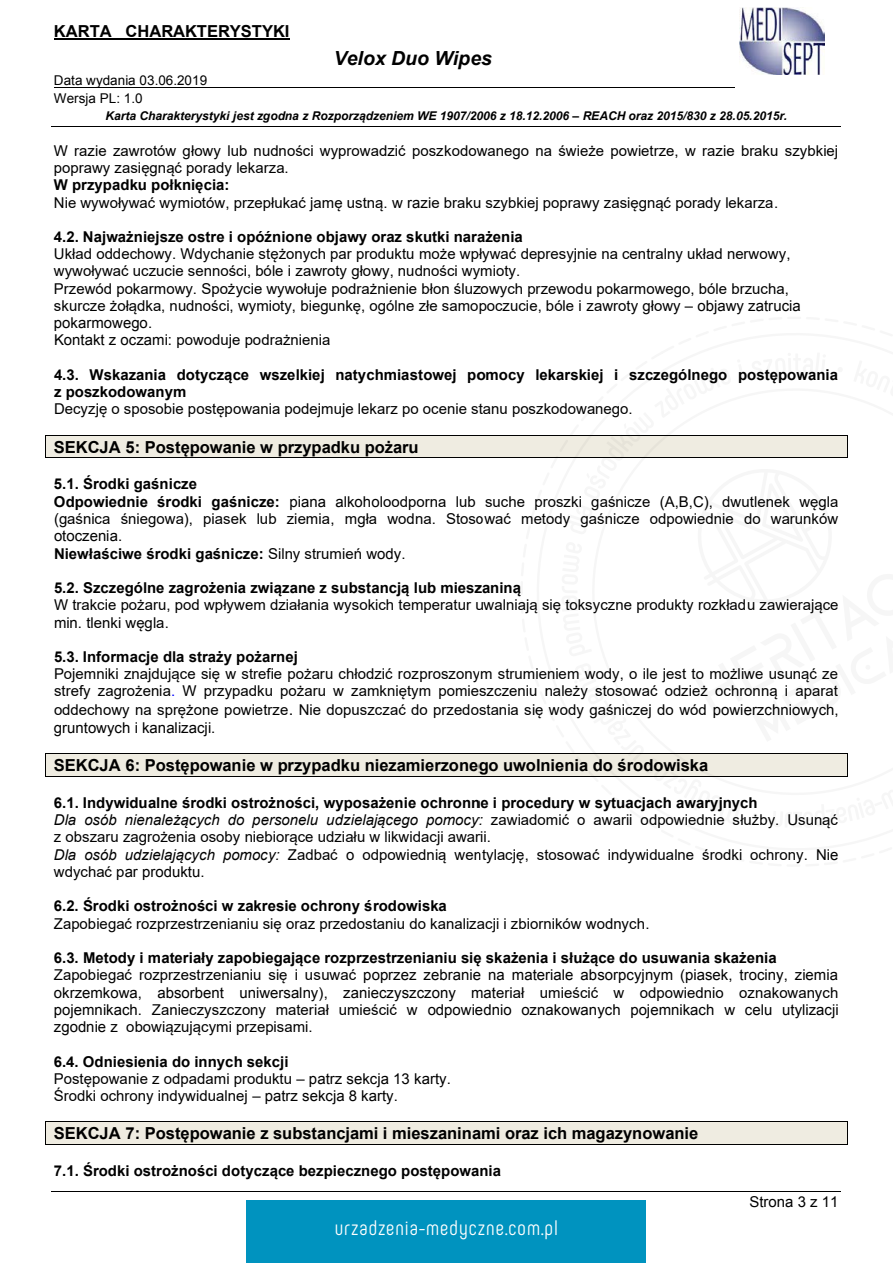
<style>
.page{position:relative;width:893px;height:1263px;background:#fff}
.page>*{position:absolute;margin:0;border:0;box-sizing:border-box;transform-origin:0 0}
.t1{font:21px "Phenomena";letter-spacing:.05em;color:#fff}
.t2{font:italic 700 19.5px "Arial";color:#000}
.t3{font:700 16.5px "Arial";color:#000}
.t4{font:15px/17.2px "Arial";color:#000}
.t5{font:700 15px/17.2px "Arial";color:#000}
.t6{font:13.5px/17.9px "Arial";color:#000}
.t7{font:italic 700 12px "Arial";letter-spacing:-.005em;color:#000}
.s1{font-weight:700}
.s2{color:#00f}
.s3{font-size:16.5px}
.s4{font-style:italic}
</style>
<div class="page">
<hr style="left:54px;top:39px;width:236px;height:1px;background:#000">
<hr style="left:54px;top:87px;width:680px;height:1px;background:#000">
<hr style="left:52px;top:126px;width:789px;height:1px;background:#000">
<hr style="left:52px;top:1191px;width:789px;height:1px;background:#000">
<img style="left:740px;top:8px;width:84px;height:66px">
<div style="left:46px;top:436px;width:801px;height:22px;background:#efece1"></div>
<hr style="left:46px;top:435px;width:801px;height:1px;background:#000">
<hr style="left:46px;top:458px;width:801px;height:1px;background:#000">
<svg style="left:45px;top:435px;width:1px;height:23px"></svg>
<div style="left:46px;top:754px;width:801px;height:22px;background:#efece1"></div>
<hr style="left:46px;top:753px;width:801px;height:1px;background:#000">
<hr style="left:46px;top:776px;width:801px;height:1px;background:#000">
<svg style="left:45px;top:753px;width:1px;height:24px"></svg>
<div style="left:46px;top:1122px;width:801px;height:22px;background:#efece1"></div>
<hr style="left:46px;top:1121px;width:801px;height:1px;background:#000">
<hr style="left:46px;top:1144px;width:801px;height:1px;background:#000">
<svg style="left:45px;top:1121px;width:1px;height:24px"></svg>
<svg style="left:847px;top:1121px;width:1px;height:24px"></svg>
<div style="left:247px;top:1201px;width:399px;height:62px;background:#0093bf"></div>
<p class="t3" style="left:54px;top:20px;width:237px">KARTA CHARAKTERYSTYKI</p>
<h2 class="t2" style="left:334px;top:46px;width:160px">Velox Duo Wipes</h2>
<p class="t6" style="left:54px;top:72px;width:155px">Data wydania 03.06.2019<br>Wersja PL: 1.0</p>
<p class="t7" style="left:106px;top:108px;width:683px">Karta Charakterystyki jest zgodna z Rozporządzeniem WE 1907/2006 z 18.12.2006 – REACH oraz 2015/830 z 28.05.2015r.</p>
<p class="t4" style="left:54px;top:142px;width:786px">W razie zawrotów głowy lub nudności wyprowadzić poszkodowanego na świeże powietrze, w razie braku szybkiej poprawy zasięgnąć porady lekarza.</p>
<p class="t5" style="left:54px;top:176px;width:177px">W przypadku połknięcia:</p>
<p class="t4" style="left:54px;top:193px;width:726px">Nie wywoływać wymiotów, przepłukać jamę ustną. w razie braku szybkiej poprawy zasięgnąć porady lekarza.</p>
<p class="t5" style="left:54px;top:228px;width:470px">4.2. Najważniejsze ostre i opóźnione objawy oraz skutki narażenia</p>
<p class="t4" style="left:54px;top:245px;width:748px">Układ oddechowy. Wdychanie stężonych par produktu może wpływać depresyjnie na centralny układ nerwowy, wywoływać uczucie senności, bóle i zawroty głowy, nudności wymioty.<br>Przewód pokarmowy. Spożycie wywołuje podrażnienie błon śluzowych przewodu pokarmowego, bóle brzucha, skurcze żołądka, nudności, wymioty, biegunkę, ogólne złe samopoczucie, bóle i zawroty głowy – objawy zatrucia pokarmowego.<br>Kontakt z oczami: powoduje podrażnienia</p>
<p class="t5" style="left:54px;top:366px;width:786px">4.3. Wskazania dotyczące wszelkiej natychmiastowej pomocy lekarskiej i szczególnego postępowania z poszkodowanym</p>
<p class="t4" style="left:54px;top:400px;width:580px">Decyzję o sposobie postępowania podejmuje lekarz po ocenie stanu poszkodowanego.</p>
<p class="t3" style="left:54px;top:436px;width:366px">SEKCJA 5: Postępowanie w przypadku pożaru</p>
<p class="t4" style="left:54px;top:476px;width:786px"><span class="s1">5.1. Środki gaśnicze<br>Odpowiednie środki gaśnicze:</span> piana alkoholoodporna lub suche proszki gaśnicze (A,B,C), dwutlenek węgla (gaśnica śniegowa), piasek lub ziemia, mgła wodna. Stosować metody gaśnicze odpowiednie do warunków otoczenia.<br><span class="s1">Niewłaściwe środki gaśnicze:</span> Silny strumień wody.</p>
<p class="t5" style="left:54px;top:579px;width:469px">5.2. Szczególne zagrożenia związane z substancją lub mieszaniną</p>
<p class="t4" style="left:54px;top:596px;width:786px">W trakcie pożaru, pod wpływem działania wysokich temperatur uwalniają się toksyczne produkty rozkładu zawierające min. tlenki węgla.</p>
<p class="t5" style="left:54px;top:649px;width:245px">5.3. Informacje dla straży pożarnej</p>
<p class="t4" style="left:54px;top:665px;width:785px">Pojemniki znajdujące się w strefie pożaru chłodzić rozproszonym strumieniem wody, o ile jest to możliwe usunąć ze strefy zagrożenia<span class="s2">.</span> W przypadku pożaru w zamkniętym pomieszczeniu należy stosować odzież ochronną i aparat</p>
<p class="t4" style="left:54px;top:701px;width:786px">oddechowy na sprężone powietrze<span class="s3">.</span> Nie dopuszczać do przedostania się wody gaśniczej do wód powierzchniowych, gruntowych i kanalizacji.</p>
<p class="t3" style="left:54px;top:753px;width:656px">SEKCJA 6: Postępowanie w przypadku niezamierzonego uwolnienia do środowiska</p>
<p class="t4" style="left:54px;top:794px;width:786px"><span class="s1">6.1. Indywidualne środki ostrożności, wyposażenie ochronne i procedury w sytuacjach awaryjnych<br></span><span class="s4">Dla osób nienależących do personelu udzielającego pomocy:</span> zawiadomić o awarii odpowiednie służby. Usunąć z obszaru zagrożenia osoby niebiorące udziału w likwidacji awarii.<br><span class="s4">Dla osób udzielających pomocy:</span> Zadbać o odpowiednią wentylację, stosować indywidualne środki ochrony. Nie wdychać par produktu.</p>
<p class="t5" style="left:54px;top:898px;width:394px">6.2. Środki ostrożności w zakresie ochrony środowiska</p>
<p class="t4" style="left:54px;top:914px;width:597px">Zapobiegać rozprzestrzenianiu się oraz przedostaniu do kanalizacji i zbiorników wodnych.</p>
<p class="t5" style="left:54px;top:950px;width:724px">6.3. Metody i materiały zapobiegające rozprzestrzenianiu się skażenia i służące do usuwania skażenia</p>
<p class="t4" style="left:54px;top:967px;width:786px;text-align:justify">Zapobiegać rozprzestrzenianiu się i usuwać poprzez zebranie na materiale absorpcyjnym (piasek, trociny, ziemia okrzemkowa, absorbent uniwersalny), zanieczyszczony materiał umieścić w odpowiednio oznakowanych pojemnikach. Zanieczyszczony materiał umieścić w odpowiednio oznakowanych pojemnikach w celu utylizacji zgodnie z obowiązującymi przepisami.</p>
<p class="t5" style="left:54px;top:1053px;width:236px">6.4. Odniesienia do innych sekcji</p>
<p class="t4" style="left:54px;top:1070px;width:398px">Postępowanie z odpadami produktu – patrz sekcja 13 karty.<br>Środki ochrony indywidualnej – patrz sekcja 8 karty.</p>
<p class="t3" style="left:54px;top:1122px;width:646px">SEKCJA 7: Postępowanie z substancjami i mieszaninami oraz ich magazynowanie</p>
<p class="t5" style="left:54px;top:1163px;width:449px">7.1. Środki ostrożności dotyczące bezpiecznego postępowania</p>
<h1 class="t1" style="left:335px;top:1215px;width:225px">urzadzenia-medyczne.com.pl</h1>
<p class="t4" style="left:749px;top:1193px;width:91px">Strona 3 z 11</p>
</div>
